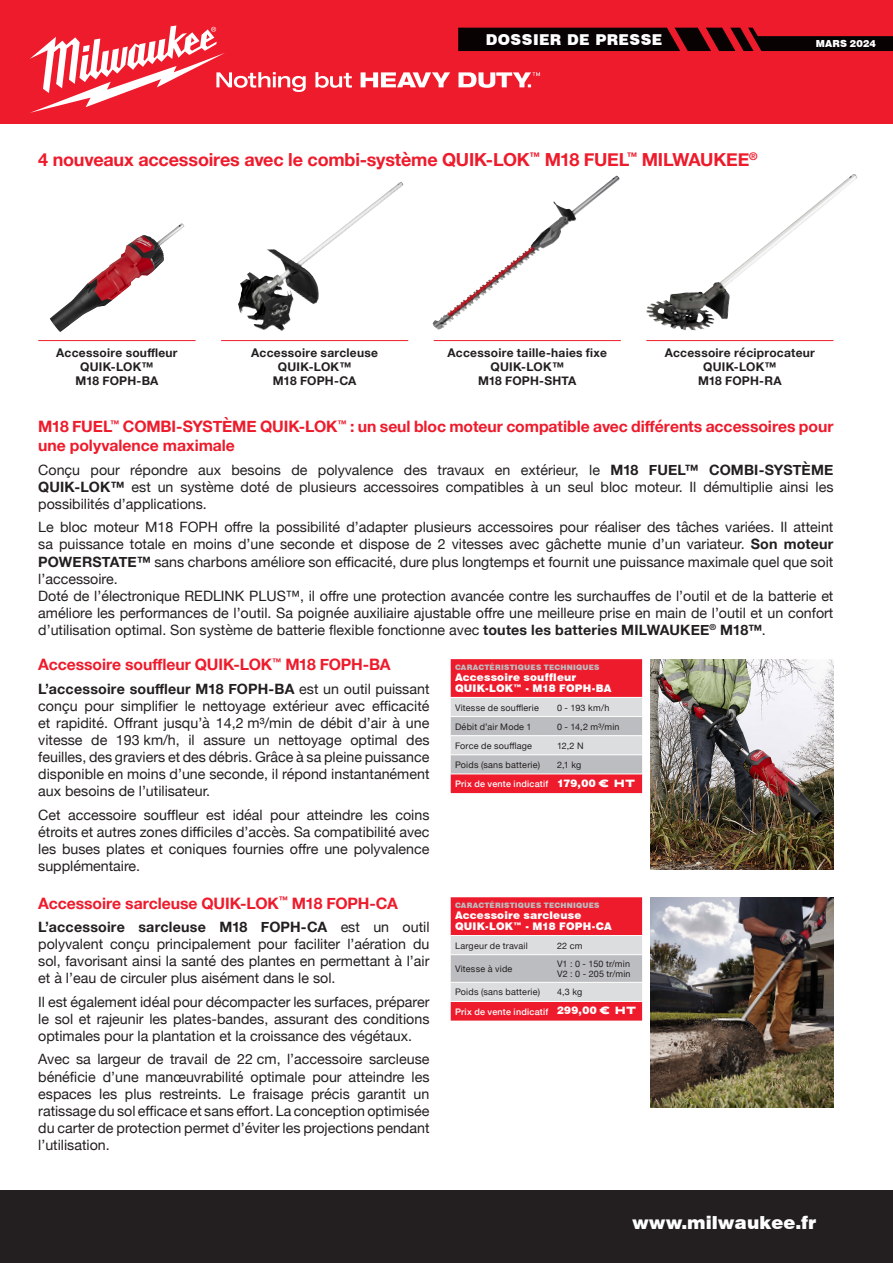
<style>
.page{position:relative;width:893px;height:1263px;background:#fff}
.page>*{position:absolute;margin:0;border:0;box-sizing:border-box;transform-origin:0 0}
.t1{font:700 18px "Helvetica Neue";letter-spacing:-.01em;color:#ee1b2c}
.t2{font:900 18px "Swiss 721 BT";color:#fff}
.t3{font:700 15.75px/18.9px "Helvetica Neue";letter-spacing:-.005em;color:#ee1b2c}
.t4{font:900 15px "Swiss 721 BT";letter-spacing:.025em;color:#fff}
.t5{font:14.25px/17.1px "Helvetica Neue";color:#231f20;text-align:justify}
.t6{font:700 12px "Helvetica Neue";letter-spacing:.02em;color:#231f20}
.t7{font:700 12px "Helvetica Neue";color:#231f20}
.t8{font:900 10.5px "Swiss 721 BT";letter-spacing:.02em;color:#fff}
.t9{font:900 9.75px "Swiss 721 BT";letter-spacing:.015em;color:#fff}
.t10{font:9px "Helvetica Neue";letter-spacing:.025em;color:#231f20}
.t11{font:500 9px "Helvetica Neue";letter-spacing:.025em;color:#fff}
.t12{font:900 7.5px "Swiss 721 BT";letter-spacing:.025em;color:#bcbdc0}
.s1{font-weight:700}
.s2{font-family:"Vortice Concept";font-weight:400;font-size:9.75px}
</style>
<div class="page">
<div style="left:0;top:0;width:893px;height:123px;background:#ee1b2c"></div>
<div style="left:0;top:1191px;width:893px;height:72px;background:#231f20"></div>
<svg style="left:30px;top:26px;width:863px;height:87px"></svg>
<svg style="left:451px;top:659px;width:191px;height:134px;background:#db7f88"></svg>
<hr style="left:451px;top:697px;width:106px;height:1px;background:#fff">
<hr style="left:557px;top:697px;width:85px;height:1px;background:#fff">
<hr style="left:451px;top:716px;width:106px;height:1px;background:#fff">
<hr style="left:557px;top:716px;width:85px;height:1px;background:#fff">
<hr style="left:451px;top:735px;width:106px;height:1px;background:#fff">
<hr style="left:557px;top:735px;width:85px;height:1px;background:#fff">
<hr style="left:451px;top:754px;width:106px;height:1px;background:#fff">
<hr style="left:557px;top:754px;width:85px;height:1px;background:#fff">
<hr style="left:451px;top:773px;width:106px;height:1px;background:#fff">
<hr style="left:557px;top:773px;width:85px;height:1px;background:#fff">
<svg style="left:451px;top:897px;width:191px;height:123px;background:#dd7b84"></svg>
<hr style="left:451px;top:935px;width:106px;height:1px;background:#fff">
<hr style="left:557px;top:935px;width:85px;height:1px;background:#fff">
<hr style="left:451px;top:954px;width:106px;height:1px;background:#fff">
<hr style="left:557px;top:954px;width:85px;height:1px;background:#fff">
<hr style="left:451px;top:982px;width:106px;height:1px;background:#fff">
<hr style="left:557px;top:982px;width:85px;height:1px;background:#fff">
<hr style="left:451px;top:1001px;width:106px;height:1px;background:#fff">
<hr style="left:557px;top:1001px;width:85px;height:1px;background:#fff">
<img style="left:651px;top:659px;width:182px;height:211px">
<img style="left:651px;top:897px;width:182px;height:211px">
<img style="left:50px;top:223px;width:132px;height:109px">
<img style="left:238px;top:182px;width:163px;height:143px">
<img style="left:647px;top:174px;width:207px;height:137px">
<img style="left:491px;top:177px;width:124px;height:103px">
<hr style="left:38px;top:340px;width:158px;height:1px;background:#ee1b2c">
<hr style="left:221px;top:340px;width:187px;height:1px;background:#ee1b2c">
<hr style="left:434px;top:340px;width:187px;height:1px;background:#ee1b2c">
<hr style="left:646px;top:340px;width:187px;height:1px;background:#ee1b2c">
<p class="t4" style="left:486px;top:30px;width:178px">DOSSIER DE PRESSE</p>
<p class="t9" style="left:816px;top:38px;width:62px">MARS 2024</p>
<p class="t1" style="left:38px;top:145px;width:721px">4 nouveaux accessoires avec le combi-système QUIK-LOK<sup>™</sup> M18 FUEL<sup>™</sup> MILWAUKEE<sup>®</sup></p>
<p class="t6" style="left:56px;top:343px;width:123px">Accessoire souffleur</p>
<p class="t6" style="left:80px;top:357px;width:75px">QUIK-LOK™</p>
<p class="t6" style="left:75px;top:372px;width:85px">M18 FOPH-BA</p>
<p class="t6" style="left:251px;top:343px;width:128px">Accessoire sarcleuse</p>
<p class="t6" style="left:278px;top:357px;width:75px">QUIK-LOK™</p>
<p class="t7" style="left:273px;top:372px;width:85px">M18 FOPH-CA</p>
<p class="t6" style="left:448px;top:343px;width:161px">Accessoire taille-haies fixe</p>
<p class="t6" style="left:491px;top:357px;width:75px">QUIK-LOK™</p>
<p class="t6" style="left:478px;top:372px;width:100px">M18 FOPH-SHTA</p>
<p class="t6" style="left:665px;top:343px;width:152px">Accessoire réciprocateur</p>
<p class="t6" style="left:703px;top:357px;width:75px">QUIK-LOK™</p>
<p class="t6" style="left:698px;top:372px;width:85px">M18 FOPH-RA</p>
<p class="t3" style="left:38px;top:418px;width:797px">M18 FUEL<sup>™</sup> COMBI-SYSTÈME QUIK-LOK<sup>™</sup> : un seul bloc moteur compatible avec différents accessoires pour une polyvalence maximale</p>
<p class="t5" style="left:38px;top:462px;width:797px">Conçu pour répondre aux besoins de polyvalence des travaux en extérieur, le <span class="s1">M18 FUEL™ COMBI-SYSTÈME QUIK-LOK™</span> est un système doté de plusieurs accessoires compatibles à un seul bloc moteur. Il démultiplie ainsi les possibilités d’applications.</p>
<p class="t5" style="left:38px;top:519px;width:797px">Le bloc moteur M18 FOPH offre la possibilité d’adapter plusieurs accessoires pour réaliser des tâches variées. Il atteint sa puissance totale en moins d’une seconde et dispose de 2 vitesses avec gâchette munie d’un variateur. <span class="s1">Son moteur POWERSTATE™</span> sans charbons améliore son efficacité, dure plus longtemps et fournit une puissance maximale quel que soit l’accessoire.</p>
<p class="t5" style="left:38px;top:588px;width:797px">Doté de l’électronique REDLINK PLUS™, il offre une protection avancée contre les surchauffes de l’outil et de la batterie et améliore les performances de l’outil. Sa poignée auxiliaire ajustable offre une meilleure prise en main de l’outil et un confort d’utilisation optimal. Son système de batterie flexible fonctionne avec <span class="s1">toutes les batteries MILWAUKEE</span><sup>®</sup> <span class="s1">M18™</span>.</p>
<p class="t3" style="left:38px;top:656px;width:354px">Accessoire souffleur QUIK-LOK<sup>™</sup> M18 FOPH-BA</p>
<p class="t5" style="left:38px;top:681px;width:393px"><span class="s1">L’accessoire souffleur M18 FOPH-BA</span> est un outil puissant conçu pour simplifier le nettoyage extérieur avec efficacité et rapidité. Offrant jusqu’à 14,2 m³/min de débit d’air à une vitesse de 193 km/h, il assure un nettoyage optimal des feuilles, des graviers et des débris. Grâce à sa pleine puissance disponible en moins d’une seconde, il répond instantanément aux besoins de l’utilisateur.</p>
<p class="t5" style="left:38px;top:807px;width:393px">Cet accessoire souffleur est idéal pour atteindre les coins étroits et autres zones difficiles d’accès. Sa compatibilité avec les buses plates et coniques fournies offre une polyvalence supplémentaire.</p>
<p class="t3" style="left:38px;top:894px;width:361px">Accessoire sarcleuse QUIK-LOK<sup>™</sup> M18 FOPH-CA</p>
<p class="t5" style="left:38px;top:919px;width:393px"><span class="s1">L’accessoire sarcleuse M18 FOPH-CA</span> est un outil polyvalent conçu principalement pour faciliter l’aération du sol, favorisant ainsi la santé des plantes en permettant à l’air et à l’eau de circuler plus aisément dans le sol.</p>
<p class="t5" style="left:38px;top:994px;width:393px">Il est également idéal pour décompacter les surfaces, préparer le sol et rajeunir les plates-bandes, assurant des conditions optimales pour la plantation et la croissance des végétaux.</p>
<p class="t5" style="left:38px;top:1052px;width:393px">Avec sa largeur de travail de 22 cm, l’accessoire sarcleuse bénéficie d’une manœuvrabilité optimale pour atteindre les espaces les plus restreints. Le fraisage précis garantit un ratissage du sol efficace et sans effort. La conception optimisée du carter de protection permet d’éviter les projections pendant l’utilisation.</p>
<p class="t12" style="left:455px;top:662px;width:146px">CARACTÉRISTIQUES TECHNIQUES</p>
<p class="t8" style="left:455px;top:671px;width:123px">Accessoire souffleur</p>
<p class="t8" style="left:455px;top:682px;width:158px">QUIK-LOK™ - M18 FOPH-BA</p>
<p class="t10" style="left:455px;top:701px;width:85px">Vitesse de soufflerie</p>
<p class="t10" style="left:557px;top:701px;width:54px">0 - 193 km/h</p>
<p class="t10" style="left:455px;top:720px;width:78px">Débit d’air Mode 1</p>
<p class="t10" style="left:557px;top:720px;width:64px">0 - 14,2 m³/min</p>
<p class="t10" style="left:455px;top:739px;width:79px">Force de soufflage</p>
<p class="t10" style="left:557px;top:739px;width:28px">12,2 N</p>
<p class="t10" style="left:455px;top:758px;width:87px">Poids (sans batterie)</p>
<p class="t10" style="left:557px;top:758px;width:26px">2,1 kg</p>
<p class="t11" style="left:455px;top:777px;width:95px">Prix de vente indicatif</p>
<p class="t8" style="left:557px;top:777px;width:80px">179,00 <span class="s2">€ HT</span></p>
<p class="t12" style="left:455px;top:900px;width:146px">CARACTÉRISTIQUES TECHNIQUES</p>
<p class="t8" style="left:455px;top:909px;width:128px">Accessoire sarcleuse</p>
<p class="t8" style="left:455px;top:920px;width:158px">QUIK-LOK™ - M18 FOPH-CA</p>
<p class="t10" style="left:455px;top:939px;width:74px">Largeur de travail</p>
<p class="t10" style="left:557px;top:939px;width:27px">22 cm</p>
<p class="t10" style="left:455px;top:962px;width:59px">Vitesse à vide</p>
<p class="t10" style="left:557px;top:957px;width:74px">V1 : 0 - 150 tr/min</p>
<p class="t10" style="left:557px;top:968px;width:75px">V2 : 0 - 205 tr/min</p>
<p class="t10" style="left:455px;top:986px;width:87px">Poids (sans batterie)</p>
<p class="t10" style="left:557px;top:986px;width:27px">4,3 kg</p>
<p class="t11" style="left:455px;top:1004px;width:95px">Prix de vente indicatif</p>
<p class="t8" style="left:557px;top:1004px;width:81px">299,00 <span class="s2">€ HT</span></p>
<p class="t2" style="left:632px;top:1211px;width:186px">www.milwaukee.fr</p>
</div>
